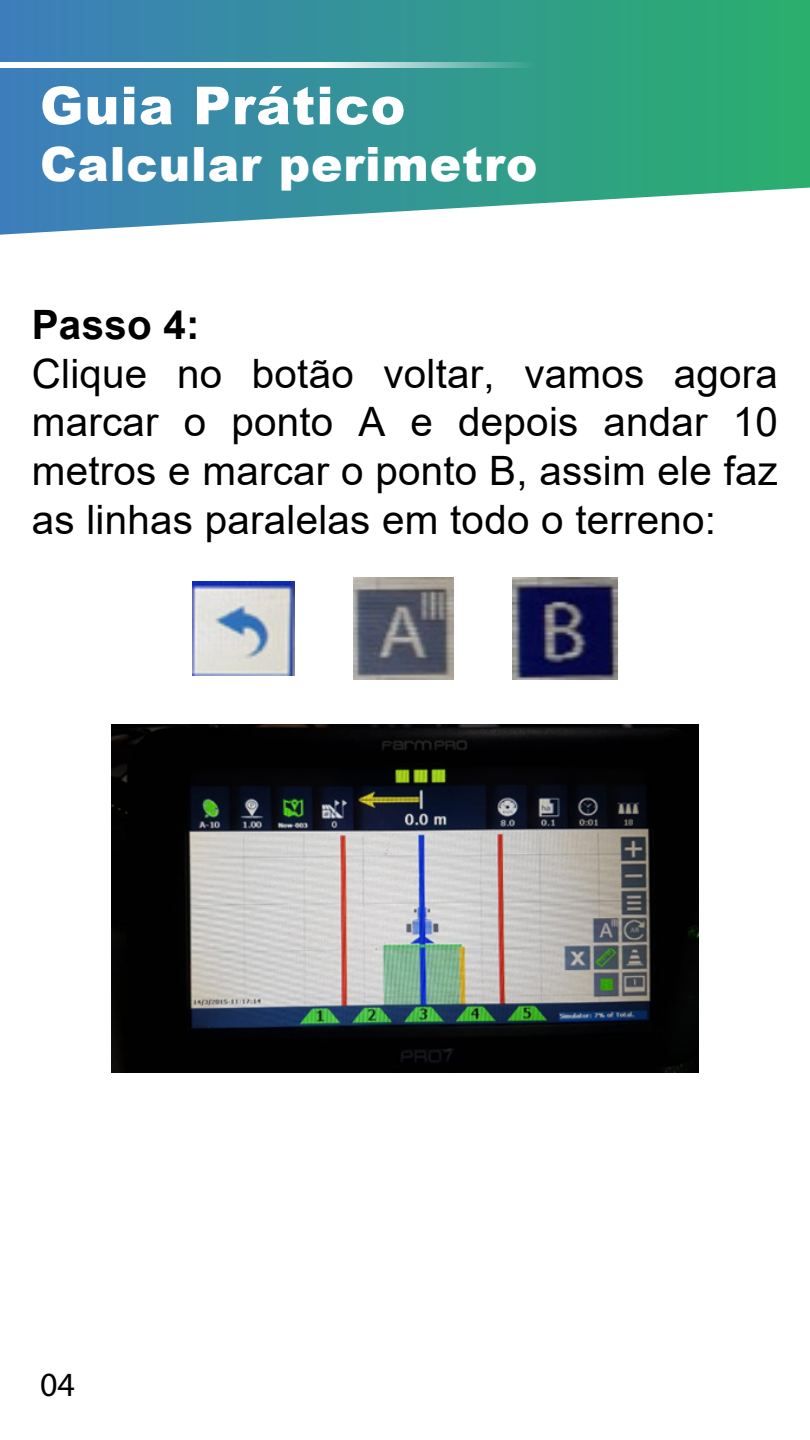
<style>
.page{position:relative;width:810px;height:1440px;background:#fff}
.page>*{position:absolute;margin:0;border:0;box-sizing:border-box;transform-origin:0 0}
.t1{font:900 52.43px "Arial";letter-spacing:.02em;color:#fff}
.t2{font:900 47.25px "Arial";letter-spacing:.02em;color:#fff}
.t3{font:40.5px/48.6px "Arial";letter-spacing:.005em;color:#000;text-align:justify}
.t4{font:700 40.5px "Arial";letter-spacing:.005em;color:#000}
.t5{font:34.05px "Myriad Pro";color:#000}
</style>
<div class="page">
<svg style="left:0;top:0;width:810px;height:235px;background:#48a0a0"></svg>
<svg style="left:0;top:63px;width:534px;height:5px"></svg>
<img style="left:193px;top:581px;width:102px;height:95px">
<img style="left:354px;top:577px;width:99px;height:103px">
<img style="left:513px;top:577px;width:104px;height:103px">
<img style="left:111px;top:724px;width:588px;height:349px">
<p class="t1" style="left:40px;top:67px;width:367px">Guia Prático</p>
<p class="t2" style="left:40px;top:130px;width:499px">Calcular perimetro</p>
<p class="t4" style="left:32px;top:296px;width:169px">Passo 4:</p>
<p class="t3" style="left:32px;top:349px;width:748px">Clique no botão voltar, vamos agora marcar o ponto A e depois andar 10 metros e marcar o ponto B, assim ele faz as linhas paralelas em todo o terreno:</p>
<p class="t5" style="left:40px;top:1364px;width:36px">04</p>
</div>
